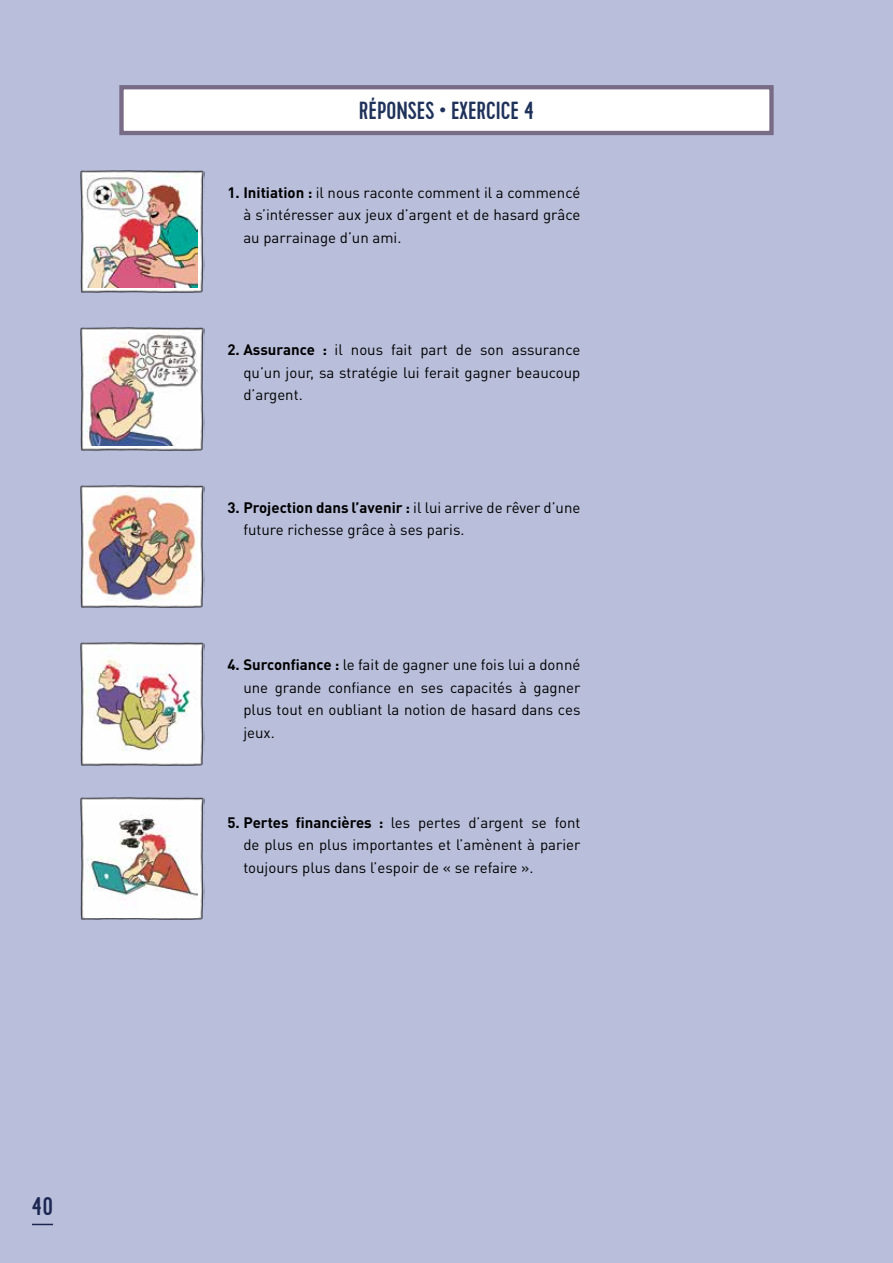
<style>
.page{position:relative;width:893px;height:1263px;background:#b9bfdb}
.page>*{position:absolute;margin:0;border:0;box-sizing:border-box;transform-origin:0 0}
.t1{font:500 25.5px "Cervo";color:#263460}
.t2{font:500 24.75px "Cervo";color:#1f325a}
.t3{font:15px/22.5px "DIN Pro";color:#000;text-align:justify}
.s1{font-weight:700}
</style>
<div class="page">
<img style="left:80px;top:170px;width:124px;height:123px">
<img style="left:80px;top:327px;width:124px;height:124px">
<img style="left:80px;top:485px;width:124px;height:123px">
<img style="left:80px;top:642px;width:124px;height:124px">
<img style="left:80px;top:797px;width:124px;height:123px">
<img style="left:85px;top:175px;width:113px;height:113px">
<img style="left:85px;top:333px;width:113px;height:112px">
<img style="left:85px;top:490px;width:113px;height:113px">
<img style="left:85px;top:648px;width:113px;height:112px">
<img style="left:85px;top:805px;width:113px;height:113px">
<div style="left:119px;top:85px;width:655px;height:50px;background:#fff;border:4px solid #786b85"></div>
<h1 class="t1" style="left:32px;top:1191px;width:23px">40</h1>
<h2 class="t2" style="left:359px;top:96px;width:177px">RÉPONSES • EXERCICE 4</h2>
<p class="t3" style="left:243px;top:181px;width:339px;text-indent:-16px"><span class="s1">1. Initiation :</span> il nous raconte comment il a commencé à s’intéresser aux jeux d’argent et de hasard grâce au parrainage d’un ami.</p>
<p class="t3" style="left:243px;top:338px;width:339px;text-indent:-16px"><span class="s1">2. Assurance :</span> il nous fait part de son assurance qu’un jour, sa stratégie lui ferait gagner beaucoup d’argent.</p>
<p class="t3" style="left:243px;top:496px;width:339px;text-indent:-16px"><span class="s1">3. Projection dans l’avenir :</span> il lui arrive de rêver d’une future richesse grâce à ses paris.</p>
<p class="t3" style="left:243px;top:653px;width:339px;text-indent:-16px"><span class="s1">4. Surconfiance :</span> le fait de gagner une fois lui a donné une grande confiance en ses capacités à gagner plus tout en oubliant la notion de hasard dans ces jeux.</p>
<p class="t3" style="left:243px;top:811px;width:339px;text-indent:-16px"><span class="s1">5. Pertes financières :</span> les pertes d’argent se font de plus en plus importantes et l’amènent à parier toujours plus dans l’espoir de « se refaire ».</p>
</div>
